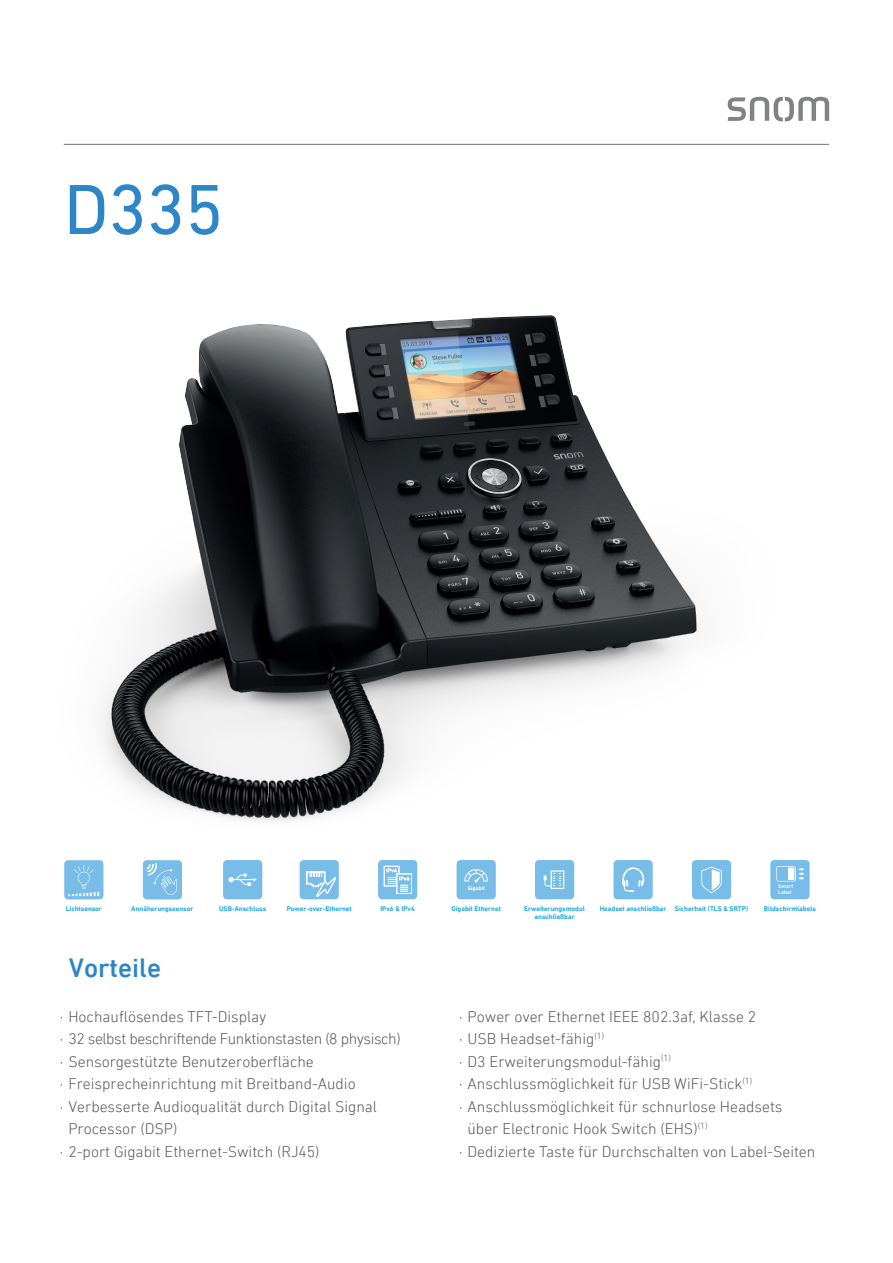
<style>
.page{position:relative;width:893px;height:1263px;background:#fff}
.page>*{position:absolute;margin:0;border:0;box-sizing:border-box;transform-origin:0 0}
.t1{font:72px "DIN Next LT Pro";color:#2d86c7}
.t2{font:500 27px "DIN Next LT Pro";color:#2d86c7}
.t3{font:300 15.75px "DIN Next LT Pro";color:#57585a}
.t4{font:300 15.75px "DIN Next LT Pro";letter-spacing:-.025em;color:#57585a}
.t5{font:700 6.9px/8.2px "DIN Next LT Pro";color:#24aae1;text-align:center}
.t6{font:500 5.55px/6.6px "DIN Next LT Pro";color:#fff}
</style>
<div class="page">
<hr style="left:64px;top:144px;width:765px;height:1px;background:#808285">
<img style="left:100px;top:315px;width:597px;height:507px">
<div style="left:223px;top:860px;width:39px;height:39px;background:#78bde8;border-radius:4px"></div>
<svg style="left:229px;top:873px;width:28px;height:13px"></svg>
<svg style="left:300px;top:860px;width:39px;height:39px;background:#8dc7eb"></svg>
<svg style="left:378px;top:860px;width:39px;height:39px;background:#92c9ec"></svg>
<div style="left:457px;top:860px;width:39px;height:39px;background:#78bde8;border-radius:4px"></div>
<svg style="left:464px;top:869px;width:24px;height:22px"></svg>
<div style="left:535px;top:860px;width:39px;height:39px;background:#78bde8;border-radius:4px"></div>
<svg style="left:544px;top:870px;width:20px;height:19px"></svg>
<div style="left:613px;top:860px;width:40px;height:39px;background:#78bde8;border-radius:4px"></div>
<svg style="left:622px;top:867px;width:22px;height:25px"></svg>
<div style="left:692px;top:860px;width:39px;height:39px;background:#78bde8;border-radius:4px"></div>
<svg style="left:701px;top:867px;width:21px;height:26px"></svg>
<div style="left:770px;top:860px;width:40px;height:39px;background:#78bde8;border-radius:4px"></div>
<svg style="left:776px;top:866px;width:28px;height:15px"></svg>
<div style="left:64px;top:860px;width:39px;height:39px;background:#78bde8;border-radius:4px"></div>
<svg style="left:68px;top:865px;width:31px;height:31px"></svg>
<div style="left:143px;top:860px;width:39px;height:39px;background:#78bde8;border-radius:4px"></div>
<svg style="left:147px;top:863px;width:30px;height:32px"></svg>
<svg style="left:728px;top:97px;width:101px;height:25px"></svg>
<h1 class="t1" style="left:64px;top:168px;width:161px">D335</h1>
<p class="t6" style="left:778px;top:882px;width:16px">Smart<br>Label</p>
<p class="t5" style="left:66px;top:905px;width:38px">Lichtsensor</p>
<p class="t5" style="left:131px;top:905px;width:64px">Annäherungssensor</p>
<p class="t5" style="left:219px;top:904px;width:49px">USB-Anschluss</p>
<p class="t5" style="left:287px;top:904px;width:67px">Power-over-Ethernet</p>
<p class="t5" style="left:380px;top:904px;width:36px">IPv6 &amp; IPv4</p>
<p class="t5" style="left:451px;top:904px;width:51px">Gigabit Ethernet</p>
<p class="t5" style="left:524px;top:904px;width:62px">Erweiterungsmodul anschließbar</p>
<p class="t5" style="left:600px;top:904px;width:150px">Headset anschließbar Sicherheit (TLS &amp; SRTP)</p>
<p class="t5" style="left:764px;top:904px;width:54px">Bildschirmlabels</p>
<h2 class="t2" style="left:69px;top:952px;width:94px">Vorteile</h2>
<p class="t3" style="left:60px;top:1007px;width:208px">· Hochauflösendes TFT-Display</p>
<p class="t4" style="left:60px;top:1030px;width:342px">· 32 selbst beschriftende Funktionstasten (8 physisch)</p>
<p class="t3" style="left:60px;top:1052px;width:255px">· Sensorgestützte Benutzeroberfläche</p>
<p class="t3" style="left:60px;top:1075px;width:297px">· Freisprecheinrichtung mit Breitband-Audio</p>
<p class="t3" style="left:60px;top:1097px;width:319px">· Verbesserte Audioqualität durch Digital Signal</p>
<p class="t3" style="left:68px;top:1120px;width:111px">Processor (DSP)</p>
<p class="t3" style="left:60px;top:1142px;width:261px">· 2-port Gigabit Ethernet-Switch (RJ45)</p>
<p class="t3" style="left:459px;top:1007px;width:299px">· Power over Ethernet IEEE 802.3af, Klasse 2</p>
<p class="t3" style="left:459px;top:1030px;width:147px">· USB Headset-fähig<sup>(1)</sup></p>
<p class="t3" style="left:459px;top:1052px;width:213px">· D3 Erweiterungsmodul-fähig<sup>(1)</sup></p>
<p class="t3" style="left:459px;top:1075px;width:295px">· Anschlussmöglichkeit für USB WiFi-Stick<sup>(1)</sup></p>
<p class="t3" style="left:459px;top:1097px;width:325px">· Anschlussmöglichkeit für schnurlose Headsets</p>
<p class="t3" style="left:468px;top:1120px;width:242px">über Electronic Hook Switch (EHS)<sup>(1)</sup></p>
<p class="t3" style="left:459px;top:1142px;width:358px">· Dedizierte Taste für Durchschalten von Label-Seiten</p>
</div>
